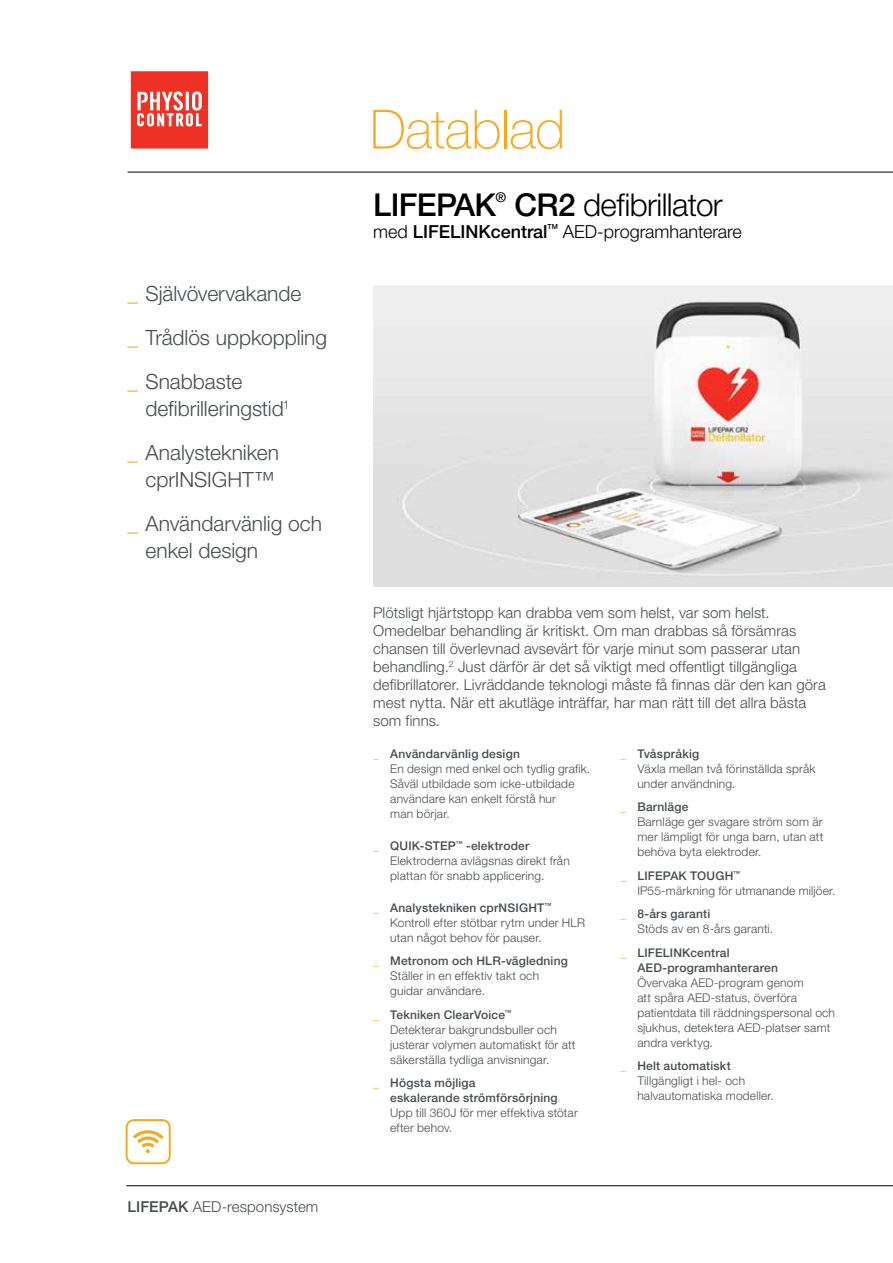
<style>
.page{position:relative;width:893px;height:1263px;background:#fff}
.page>*{position:absolute;margin:0;border:0;box-sizing:border-box;transform-origin:0 0}
.t1{font:100 54px "Helvetica Neue LTW1 G";letter-spacing:-.015em;color:#faa81a}
.t2{font:300 31.5px "Helvetica Neue LTW1 G";letter-spacing:-.02em;color:#000}
.t3{font:500 31.5px "Helvetica Neue LTW1 G";letter-spacing:-.02em;color:#000}
.t4{font:300 21px/44px "Helvetica Neue LTW1 G";letter-spacing:-.005em;color:#474b4f}
.t5{font:300 18px "Helvetica Neue LTW1 G";color:#000}
.t6{font:500 18px "Helvetica Neue LTW1 G";color:#000}
.t7{font:300 15px/18px "Helvetica Neue LTW1 G";letter-spacing:.005em;color:#474b4f}
.t8{font:300 15px "Helvetica Neue LT Std";letter-spacing:.005em;color:#474b4f}
.t9{font:500 13.5px "Helvetica Neue LTW1 G";color:#000}
.t10{font:300 12px/15px "Helvetica Neue LTW1 G";letter-spacing:.015em;color:#474b4f}
.t11{font:500 12px/15px "Helvetica Neue LTW1 G";letter-spacing:.015em;color:#474b4f}
.t12{font:500 7.05px "Helvetica Neue LTW1 G";color:#000}
.s1{color:#faa81a}
.s2{font-weight:500}
.s3{font-weight:300}
.s4{font-weight:300;color:#faa81a}
</style>
<div class="page">
<img style="left:373px;top:286px;width:520px;height:301px">
<svg style="left:130px;top:71px;width:79px;height:78px"></svg>
<svg style="left:131px;top:71px;width:77px;height:78px;background:#f1564b"></svg>
<hr style="left:126px;top:1185px;width:767px;height:1px;background:#000">
<hr style="left:128px;top:172px;width:765px;height:1px;background:#000">
<svg style="left:126px;top:1119px;width:45px;height:45px"></svg>
<h3 class="t4" style="left:128px;top:271px;width:201px"><span class="s1">_</span> Självövervakande<br><span class="s1">_</span> Trådlös uppkoppling <span class="s1">_</span> Snabbaste</h3>
<h3 class="t4" style="left:128px;top:386px;width:164px;text-indent:18px">defibrilleringstid<sup>1 </sup><span class="s1">_</span> Analystekniken</h3>
<h3 class="t4" style="left:128px;top:457px;width:196px;text-indent:18px">cprINSIGHT™<br><span class="s1">_</span> Användarvänlig och</h3>
<h3 class="t4" style="left:146px;top:528px;width:114px">enkel design</h3>
<p class="t8" style="left:128px;top:1197px;width:192px"><span class="s2">LIFEPAK</span> AED-responsystem</p>
<h1 class="t1" style="left:370px;top:97px;width:197px">Datablad</h1>
<h2 class="t3" style="left:373px;top:186px;width:125px">LIFEPAK</h2>
<p class="t9" style="left:496px;top:190px;width:12px">®</p>
<h2 class="t2" style="left:514px;top:185px;width:210px"><span class="s2">CR2</span> defibrillator</h2>
<h3 class="t6" style="left:373px;top:221px;width:176px"><span class="s3">med</span> LIFELINKcentral</h3>
<p class="t12" style="left:548px;top:223px;width:12px">TM</p>
<h3 class="t5" style="left:563px;top:220px;width:180px">AED-programhanterare</h3>
<p class="t7" style="left:373px;top:603px;width:454px">Plötsligt hjärtstopp kan drabba vem som helst, var som helst.<br>Omedelbar behandling är kritiskt. Om man drabbas så försämras chansen till överlevnad avsevärt för varje minut som passerar utan behandling.<sup>2</sup> Just därför är det så viktigt med offentligt tillgängliga defibrillatorer. Livräddande teknologi måste få finnas där den kan göra mest nytta. När ett akutläge inträffar, har man rätt till det allra bästa som finns.</p>
<p class="t10" style="left:390px;top:746px;width:202px;text-indent:-17px"><span class="s1">_</span> <span class="s2">Användarvänlig design<br></span>En design med enkel och tydlig grafik.<br>Såväl utbildade som icke-utbildade användare kan enkelt förstå hur<br>man börjar.</p>
<p class="t10" style="left:390px;top:838px;width:181px;text-indent:-17px"><span class="s1">_</span> <span class="s2">QUIK-STEP</span><sup>™</sup> <span class="s2">-elektroder<br></span>Elektroderna avlägsnas direkt från plattan för snabb applicering.</p>
<p class="t10" style="left:390px;top:900px;width:196px;text-indent:-17px"><span class="s1">_</span> <span class="s2">Analystekniken cprNSIGHT</span><sup>™<br></sup>Kontroll efter stötbar rytm under HLR utan något behov för pauser.</p>
<p class="t10" style="left:390px;top:953px;width:179px;text-indent:-17px"><span class="s1">_</span> <span class="s2">Metronom och HLR-vägledning<br></span>Ställer in en effektiv takt och guidar användare.</p>
<p class="t10" style="left:390px;top:1007px;width:187px;text-indent:-17px"><span class="s1">_</span> <span class="s2">Tekniken ClearVoice</span><sup>™<br></sup>Detekterar bakgrundsbuller och justerar volymen automatiskt för att säkerställa tydliga anvisningar.</p>
<p class="t11" style="left:390px;top:1075px;width:169px;text-indent:-17px"><span class="s4">_</span> Högsta möjliga<br>eskalerande strömförsörjning</p>
<p class="t10" style="left:390px;top:1105px;width:189px">Upp till 360J för mer effektiva stötar efter behov.</p>
<p class="t10" style="left:637px;top:746px;width:180px;text-indent:-17px"><span class="s1">_</span> <span class="s2">Tvåspråkig<br></span>Växla mellan två förinställda språk under användning.</p>
<p class="t10" style="left:637px;top:799px;width:187px;text-indent:-17px"><span class="s1">_</span> <span class="s2">Barnläge<br></span>Barnläge ger svagare ström som är mer lämpligt för unga barn, utan att behöva byta elektroder.</p>
<p class="t10" style="left:637px;top:868px;width:200px;text-indent:-17px"><span class="s1">_</span> <span class="s2">LIFEPAK TOUGH</span><sup>™<br></sup>IP55-märkning för utmanande miljöer.</p>
<p class="t10" style="left:637px;top:906px;width:137px;text-indent:-17px"><span class="s1">_</span> <span class="s2">8-års garanti<br></span>Stöds av en 8-års garanti.</p>
<p class="t11" style="left:637px;top:945px;width:142px;text-indent:-17px"><span class="s4">_</span> LIFELINKcentral<br>AED-programhanteraren</p>
<p class="t10" style="left:637px;top:975px;width:199px">Övervaka AED-program genom<br>att spåra AED-status, överföra patientdata till räddningspersonal och sjukhus, detektera AED-platser samt andra verktyg.</p>
<p class="t10" style="left:637px;top:1058px;width:138px;text-indent:-17px"><span class="s1">_</span> <span class="s2">Helt automatiskt<br></span>Tillgängligt i hel- och halvautomatiska modeller.</p>
</div>
